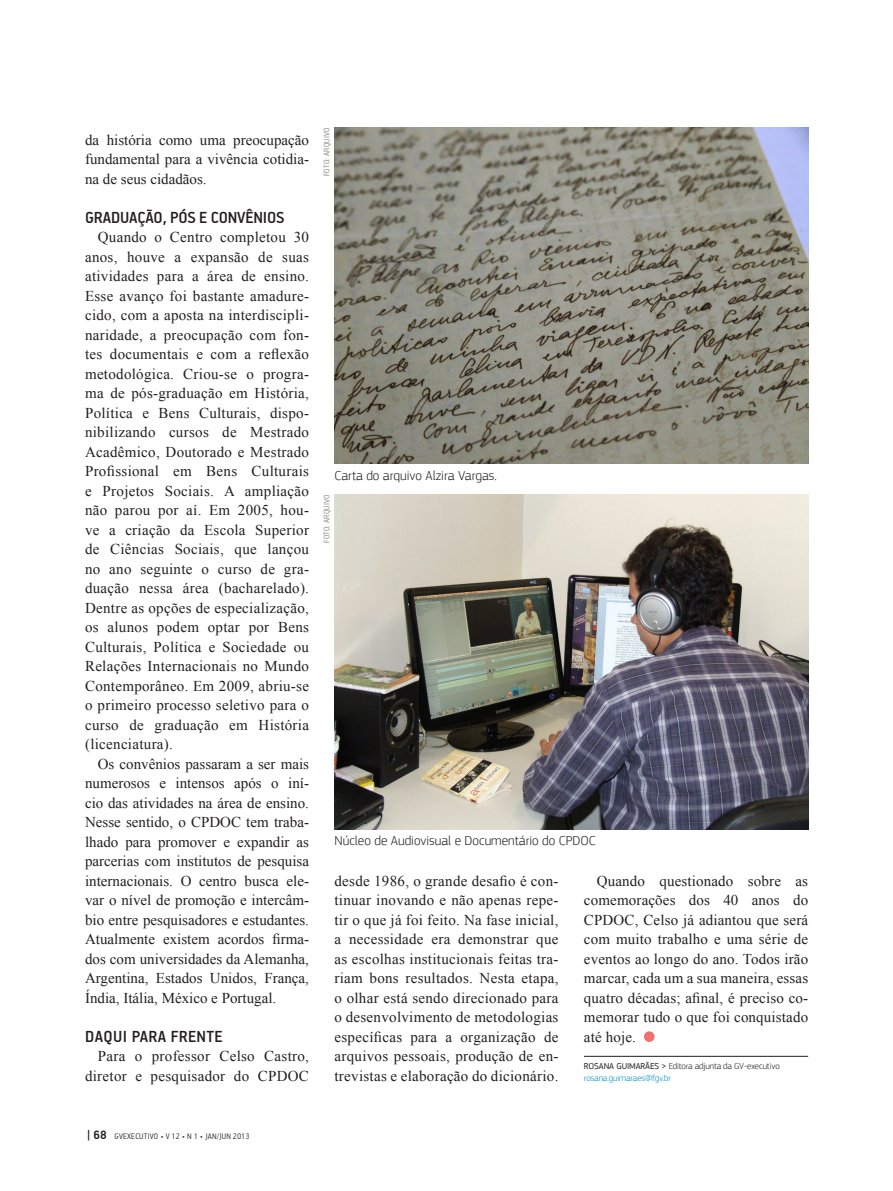
<style>
.page{position:relative;width:893px;height:1191px;background:#fff}
.page>*{position:absolute;margin:0;border:0;box-sizing:border-box;transform-origin:0 0}
.sub__1{font:500 18px "PF Handbook Pro";letter-spacing:-.01em;color:#231f20}
.sub__1-2{font:500 18px "PF Handbook Pro";letter-spacing:.02em;color:#231f20}
.txt_serifa{font:15px/19.5px "Times New Roman";letter-spacing:.02em;color:#231f20;text-align:justify}
.legenda_preto{font:300 13.5px "PF Square Sans Pro";color:#231f20}
.zp24_titulação_colun{font:300 9px/12px "PF Square Sans Pro";letter-spacing:-.01em;color:#231f20}
.t1{font:300 9px "PF Handbook Pro";letter-spacing:.02em;color:#231f20}
.crédito_de_imagem{font:300 9px "PF Handbook Pro";letter-spacing:.02em;color:#808285}
.s1{font-weight:400}
.s2{color:#0092c8}
.s3{font-weight:700;font-size:13.5px}
</style>
<div class="page">
<img style="left:334px;top:128px;width:474px;height:335px">
<img style="left:334px;top:494px;width:474px;height:336px">
<div style="left:644px;top:1031px;width:11px;height:11px;background:#f2706c;border-radius:50%"></div>
<hr style="left:584px;top:1056px;width:224px;height:1px;background:#231f20">
<p class="txt_serifa" style="left:85px;top:130px;width:225px">da história como uma preocupação fundamental para a vivência cotidia&shy;na de seus cidadãos.</p>
<p class="sub__1" style="left:85px;top:206px;width:201px">GRADUAÇÃO, PÓS E CONVÊNIOS</p>
<p class="txt_serifa" style="left:85px;top:227px;width:225px;text-indent:13px">Quando o Centro completou 30 anos, houve a expansão de suas atividades para a área de ensino.<br>Esse avanço foi bastante amadure&shy;cido, com a aposta na interdiscipli&shy;naridade, a preocupação com fon&shy;tes documentais e com a reflexão metodológica. Criou-se o progra&shy;ma de pós-graduação em História, Política e Bens Culturais, dispo&shy;nibilizando cursos de Mestrado Acadêmico, Doutorado e Mestrado Profissional em Bens Culturais e Projetos Sociais. A ampliação não parou por aí. Em 2005, hou&shy;ve a criação da Escola Superior de Ciências Sociais, que lançou no ano seguinte o curso de gra&shy;duação nessa área (bacharelado).<br>Dentre as opções de especialização, os alunos podem optar por Bens Culturais, Política e Sociedade ou Relações Internacionais no Mundo Contemporâneo. Em 2009, abriu-se o primeiro processo seletivo para o curso de graduação em História (licenciatura).</p>
<p class="txt_serifa" style="left:85px;top:754px;width:225px;text-indent:13px">Os convênios passaram a ser mais numerosos e intensos após o iní&shy;cio das atividades na área de ensino.<br>Nesse sentido, o CPDOC tem traba&shy;lhado para promover e expandir as parcerias com institutos de pesquisa internacionais. O centro busca ele&shy;var o nível de promoção e intercâm&shy;bio entre pesquisadores e estudantes.<br>Atualmente existem acordos firma&shy;dos com universidades da Alemanha, Argentina, Estados Unidos, França, Índia, Itália, México e Portugal.</p>
<p class="sub__1-2" style="left:85px;top:1025px;width:139px">DAQUI PARA FRENTE</p>
<p class="txt_serifa" style="left:85px;top:1046px;width:225px;text-align:right">Para o professor Celso Castro, diretor e pesquisador do CPDOC</p>
<p class="crédito_de_imagem" style="left:321px;top:176px;width:50px;rotate:-90deg">FOTO: ARQUIVO</p>
<p class="legenda_preto" style="left:334px;top:468px;width:164px">Carta do arquivo Alzira Vargas.</p>
<p class="crédito_de_imagem" style="left:321px;top:543px;width:50px;rotate:-90deg">FOTO: ARQUIVO</p>
<p class="legenda_preto" style="left:334px;top:832px;width:263px">Núcleo de Audiovisual e Documentário do CPDOC</p>
<p class="txt_serifa" style="left:334px;top:871px;width:226px">desde 1986, o grande desafio é con&shy;tinuar inovando e não apenas repe&shy;tir o que já foi feito. Na fase inicial, a necessidade era demonstrar que as escolhas institucionais feitas tra&shy;riam bons resultados. Nesta etapa, o olhar está sendo direcionado para o desenvolvimento de metodologias específicas para a organização de arquivos pessoais, produção de en&shy;trevistas e elaboração do dicionário.</p>
<p class="txt_serifa" style="left:584px;top:871px;width:226px;text-indent:13px">Quando questionado sobre as comemorações dos 40 anos do CPDOC, Celso já adiantou que será com muito trabalho e uma série de eventos ao longo do ano. Todos irão marcar, cada um a sua maneira, essas quatro décadas; afinal, é preciso co&shy;memorar tudo o que foi conquistado até hoje.</p>
<p class="zp24_titulação_colun" style="left:584px;top:1060px;width:197px"><span class="s1">ROSANA GUIMARÃES &gt;</span> Editora adjunta da GV-executivo <span class="s2">rosana.guimaraes@fgv.br</span></p>
<p class="t1" style="left:87px;top:1131px;width:164px"><span class="s3">| 68</span> GVEXECUTIVO • V 12 • N 1 • JAN/JUN 2013</p>
</div>
